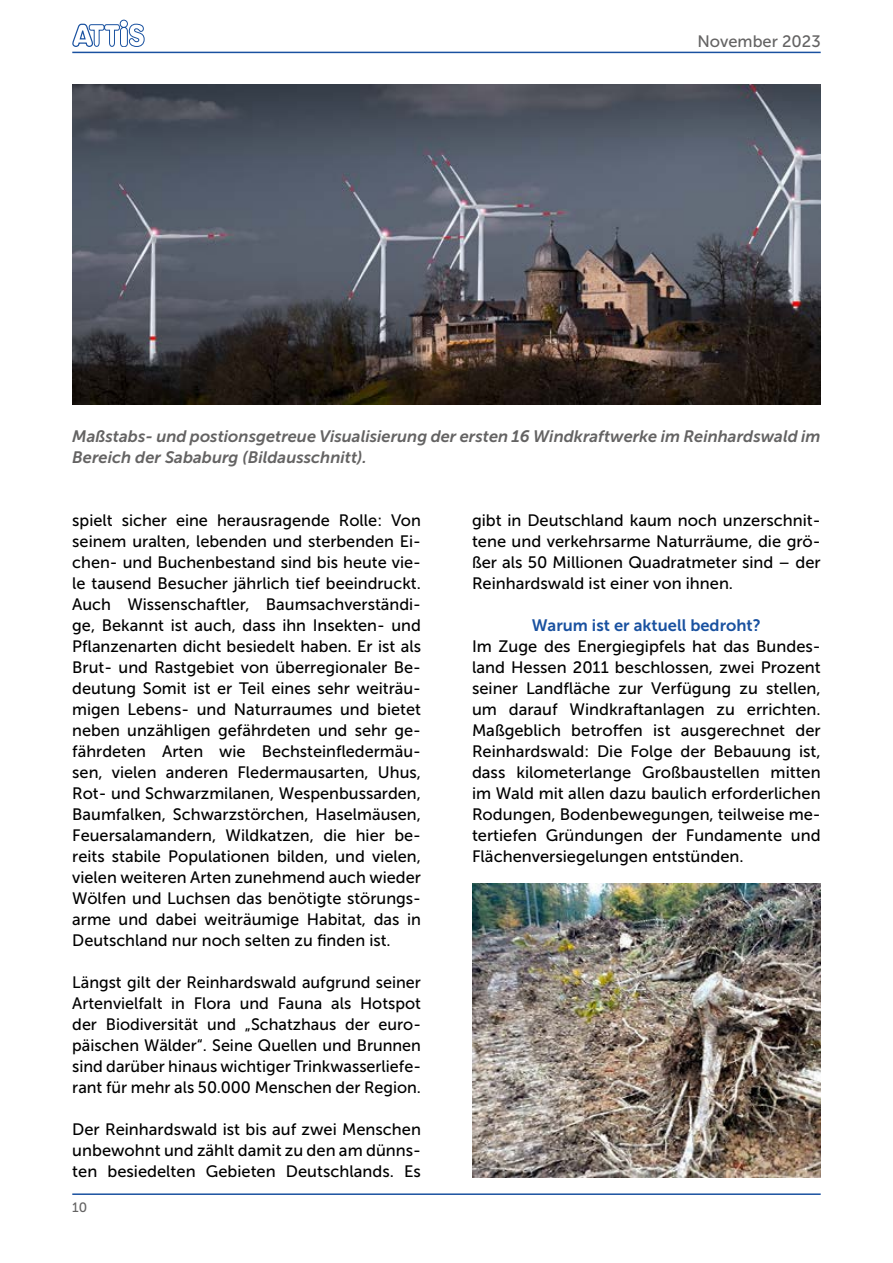
<style>
.page{position:relative;width:893px;height:1263px;background:#fff}
.page>*{position:absolute;margin:0;border:0;box-sizing:border-box;transform-origin:0 0}
.t1{font:16.5px/21px "Museo Sans 500";color:#000;text-align:justify}
.t2{font:italic 16.5px/21px "Museo Sans 700";color:#646363}
.t3{font:16.5px "Museo Sans 700";color:#1951a0}
.t4{font:16.5px "Museo Sans 500";color:#646363}
.t5{font:13.5px "Museo Sans 500";color:#646363}
</style>
<div class="page">
<svg style="left:72px;top:20px;width:73px;height:27px"></svg>
<hr style="left:72px;top:52px;width:749px;height:1px;background:#1951a0">
<hr style="left:72px;top:1193px;width:749px;height:2px;background:#1951a0">
<img style="left:72px;top:85px;width:749px;height:319px">
<img style="left:472px;top:883px;width:349px;height:294px">
<p class="t4" style="left:697px;top:32px;width:125px">November 2023</p>
<p class="t2" style="left:72px;top:426px;width:750px">Maßstabs- und postionsgetreue Visualisierung der ersten 16 Windkraftwerke im Reinhardswald im<br>Bereich der Sababurg (Bildausschnitt).</p>
<p class="t1" style="left:72px;top:510px;width:350px">spielt sicher eine herausragende Rolle: Von seinem uralten, lebenden und sterbenden Ei&shy;chen- und Buchenbestand sind bis heute vie&shy;le tausend Besucher jährlich tief beeindruckt.<br>Auch Wissenschaftler, Baumsachverständi&shy;ge, Bekannt ist auch, dass ihn Insekten- und Pflanzenarten dicht besiedelt haben. Er ist als Brut- und Rastgebiet von überregionaler Be&shy;deutung Somit ist er Teil eines sehr weiträu&shy;migen Lebens- und Naturraumes und bietet neben unzähligen gefährdeten und sehr ge&shy;fährdeten Arten wie Bechsteinfledermäu&shy;sen, vielen anderen Fledermausarten, Uhus, Rot- und Schwarzmilanen, Wespenbussarden, Baumfalken, Schwarzstörchen, Haselmäusen, Feuersalamandern, Wildkatzen, die hier be&shy;reits stabile Populationen bilden, und vielen, vielen weiteren Arten zunehmend auch wieder Wölfen und Luchsen das benötigte störungs&shy;arme und dabei weiträumige Habitat, das in Deutschland nur noch selten zu finden ist.</p>
<p class="t1" style="left:72px;top:972px;width:350px">Längst gilt der Reinhardswald aufgrund seiner Artenvielfalt in Flora und Fauna als Hotspot der Biodiversität und „Schatzhaus der euro&shy;päischen Wälder“. Seine Quellen und Brunnen sind darüber hinaus wichtiger Trinkwasserliefe&shy;rant für mehr als 50.000 Menschen der Region.</p>
<p class="t1" style="left:72px;top:1119px;width:350px">Der Reinhardswald ist bis auf zwei Menschen unbewohnt und zählt damit zu den am dünns&shy;ten besiedelten Gebieten Deutschlands. Es</p>
<p class="t5" style="left:72px;top:1200px;width:17px">10</p>
<p class="t1" style="left:472px;top:510px;width:350px">gibt in Deutschland kaum noch unzerschnit&shy;tene und verkehrsarme Naturräume, die grö&shy;ßer als 50 Millionen Quadratmeter sind – der Reinhardswald ist einer von ihnen.</p>
<p class="t3" style="left:532px;top:616px;width:231px">Warum ist er aktuell bedroht?</p>
<p class="t1" style="left:472px;top:636px;width:350px">Im Zuge des Energiegipfels hat das Bundes&shy;land Hessen 2011 beschlossen, zwei Prozent seiner Landfläche zur Verfügung zu stellen, um darauf Windkraftanlagen zu errichten.<br>Maßgeblich betroffen ist ausgerechnet der Reinhardswald: Die Folge der Bebauung ist, dass kilometerlange Großbaustellen mitten im Wald mit allen dazu baulich erforderlichen Rodungen, Bodenbewegungen, teilweise me&shy;tertiefen Gründungen der Fundamente und Flächenversiegelungen entstünden.</p>
</div>
